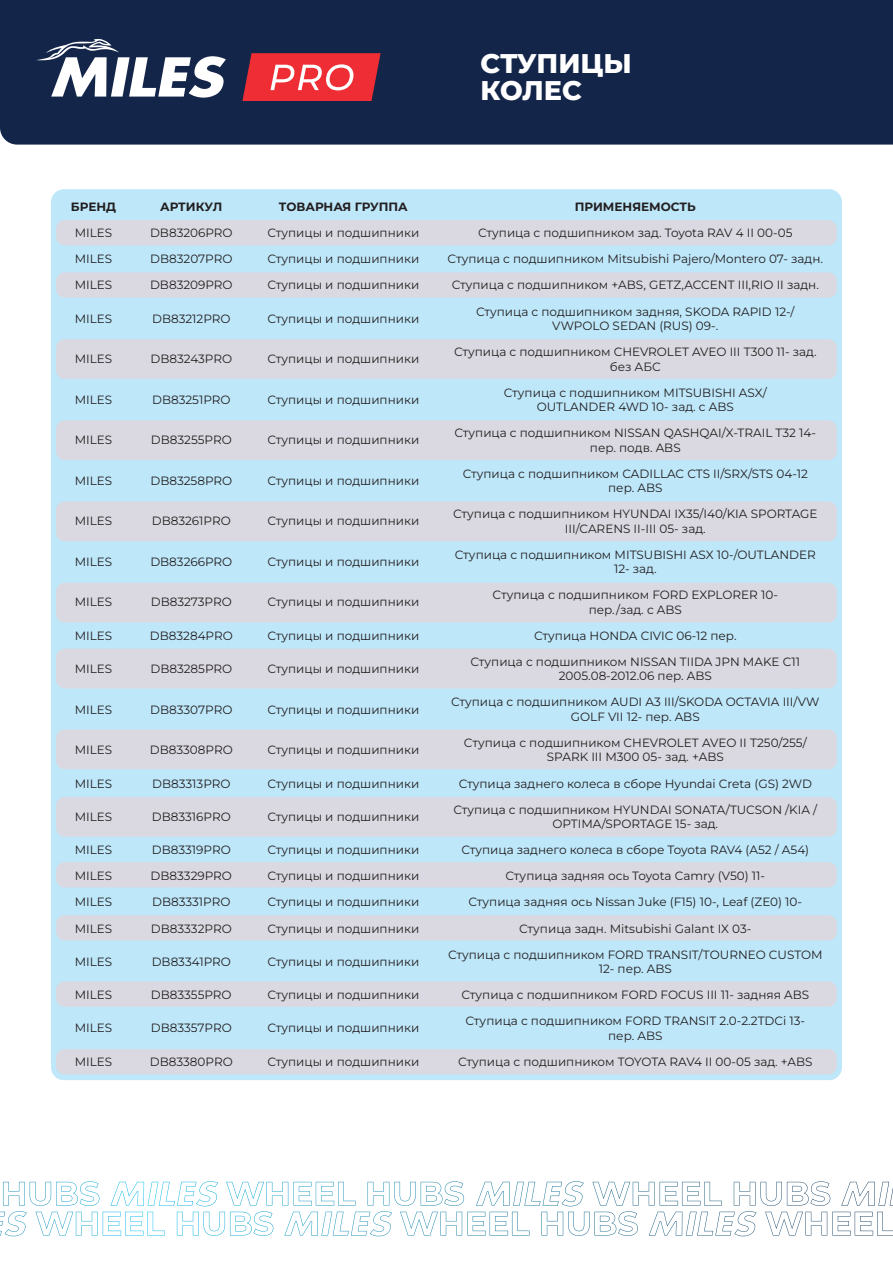
<style>
.page{position:relative;width:893px;height:1263px;background:#fff}
.page>*{position:absolute;margin:0;border:0;box-sizing:border-box;transform-origin:0 0}
.t1{font:800 27px "Montserrat";letter-spacing:-.005em;color:#fff}
.t2{font:12px/14.4px "Montserrat";color:#231f20;text-align:center}
.t3{font:700 12px "Montserrat";color:#231f20}
</style>
<div class="page">
<div style="left:0;top:0;width:893px;height:145px;background:#132549"></div>
<svg style="left:242px;top:53px;width:139px;height:48px;background:#df434b"></svg>
<svg style="left:36px;top:39px;width:190px;height:59px"></svg>
<div style="left:51px;top:189px;width:791px;height:891px;background:#bee7fa;border-radius:13px"></div>
<div style="left:56px;top:220px;width:781px;height:25px;background:#dad9e1;border-radius:9px"></div>
<div style="left:56px;top:272px;width:781px;height:26px;background:#dad9e1;border-radius:9px"></div>
<div style="left:56px;top:339px;width:781px;height:40px;background:#dad9e1;border-radius:9px"></div>
<div style="left:56px;top:420px;width:781px;height:40px;background:#dad9e1;border-radius:9px"></div>
<div style="left:56px;top:502px;width:781px;height:39px;background:#dad9e1;border-radius:9px"></div>
<div style="left:56px;top:583px;width:781px;height:39px;background:#dad9e1;border-radius:9px"></div>
<div style="left:56px;top:649px;width:781px;height:39px;background:#dad9e1;border-radius:9px"></div>
<div style="left:56px;top:729px;width:781px;height:40px;background:#dad9e1;border-radius:9px"></div>
<div style="left:56px;top:797px;width:781px;height:40px;background:#dad9e1;border-radius:9px"></div>
<div style="left:56px;top:862px;width:781px;height:25px;background:#dad9e1;border-radius:9px"></div>
<div style="left:56px;top:915px;width:781px;height:25px;background:#dad9e1;border-radius:9px"></div>
<div style="left:56px;top:981px;width:781px;height:26px;background:#dad9e1;border-radius:9px"></div>
<div style="left:56px;top:1049px;width:781px;height:25px;background:#dad9e1;border-radius:9px"></div>
<svg style="left:196px;top:1181px;width:634px;height:25px"></svg>
<p class="t1" style="left:480px;top:45px;width:153px">СТУПИЦЫ</p>
<p class="t1" style="left:480px;top:72px;width:103px">КОЛЕС</p>
<p class="t3" style="left:71px;top:199px;width:47px">БРЕНД</p>
<p class="t3" style="left:160px;top:199px;width:64px">АРТИКУЛ</p>
<p class="t3" style="left:279px;top:199px;width:130px">ТОВАРНАЯ ГРУППА</p>
<p class="t3" style="left:575px;top:199px;width:123px">ПРИМЕНЯЕМОСТЬ</p>
<p class="t2" style="left:75px;top:225px;width:39px">MILES</p>
<p class="t2" style="left:150px;top:225px;width:84px">DB83206PRO</p>
<p class="t2" style="left:267px;top:225px;width:153px">Ступицы и подшипники</p>
<p class="t2" style="left:478px;top:225px;width:316px">Ступица с подшипником зад. Toyota RAV 4 II 00-05</p>
<p class="t2" style="left:75px;top:252px;width:39px">MILES</p>
<p class="t2" style="left:150px;top:252px;width:84px">DB83207PRO</p>
<p class="t2" style="left:267px;top:252px;width:153px">Ступицы и подшипники</p>
<p class="t2" style="left:448px;top:252px;width:377px">Ступица с подшипником Mitsubishi Pajero/Montero 07- задн.</p>
<p class="t2" style="left:75px;top:278px;width:39px">MILES</p>
<p class="t2" style="left:150px;top:278px;width:84px">DB83209PRO</p>
<p class="t2" style="left:267px;top:278px;width:153px">Ступицы и подшипники</p>
<p class="t2" style="left:452px;top:278px;width:369px">Ступица с подшипником +ABS, GETZ,ACCENT III,RIO II задн.</p>
<p class="t2" style="left:75px;top:311px;width:39px">MILES</p>
<p class="t2" style="left:152px;top:311px;width:80px">DB83212PRO</p>
<p class="t2" style="left:267px;top:311px;width:153px">Ступицы и подшипники</p>
<p class="t2" style="left:476px;top:304px;width:320px">Ступица с подшипником задняя, SKODA RAPID 12-/<br>VWPOLO SEDAN (RUS) 09-.</p>
<p class="t2" style="left:75px;top:352px;width:39px">MILES</p>
<p class="t2" style="left:151px;top:352px;width:83px">DB83243PRO</p>
<p class="t2" style="left:267px;top:352px;width:153px">Ступицы и подшипники</p>
<p class="t2" style="left:454px;top:344px;width:364px">Ступица с подшипником CHEVROLET AVEO III T300 11- зад. без АБС</p>
<p class="t2" style="left:75px;top:392px;width:39px">MILES</p>
<p class="t2" style="left:152px;top:392px;width:80px">DB83251PRO</p>
<p class="t2" style="left:267px;top:392px;width:153px">Ступицы и подшипники</p>
<p class="t2" style="left:504px;top:385px;width:264px">Ступица с подшипником MITSUBISHI ASX/<br>OUTLANDER 4WD 10- зад. c ABS</p>
<p class="t2" style="left:75px;top:433px;width:39px">MILES</p>
<p class="t2" style="left:151px;top:433px;width:82px">DB83255PRO</p>
<p class="t2" style="left:267px;top:433px;width:153px">Ступицы и подшипники</p>
<p class="t2" style="left:454px;top:425px;width:363px">Ступица с подшипником NISSAN QASHQAI/X-TRAIL T32 14- пер. подв. ABS</p>
<p class="t2" style="left:75px;top:473px;width:39px">MILES</p>
<p class="t2" style="left:150px;top:473px;width:83px">DB83258PRO</p>
<p class="t2" style="left:267px;top:473px;width:153px">Ступицы и подшипники</p>
<p class="t2" style="left:463px;top:466px;width:347px">Ступица с подшипником CADILLAC CTS II/SRX/STS 04-12 пер. ABS</p>
<p class="t2" style="left:75px;top:514px;width:39px">MILES</p>
<p class="t2" style="left:152px;top:514px;width:80px">DB83261PRO</p>
<p class="t2" style="left:267px;top:514px;width:153px">Ступицы и подшипники</p>
<p class="t2" style="left:453px;top:506px;width:366px">Ступица с подшипником HYUNDAI IX35/I40/KIA SPORTAGE<br>III/CARENS II-III 05- зад.</p>
<p class="t2" style="left:75px;top:554px;width:39px">MILES</p>
<p class="t2" style="left:150px;top:554px;width:83px">DB83266PRO</p>
<p class="t2" style="left:267px;top:554px;width:153px">Ступицы и подшипники</p>
<p class="t2" style="left:455px;top:547px;width:362px">Ступица с подшипником MITSUBISHI ASX 10-/OUTLANDER<br>12- зад.</p>
<p class="t2" style="left:75px;top:595px;width:39px">MILES</p>
<p class="t2" style="left:151px;top:595px;width:83px">DB83273PRO</p>
<p class="t2" style="left:267px;top:595px;width:153px">Ступицы и подшипники</p>
<p class="t2" style="left:493px;top:587px;width:287px">Ступица с подшипником FORD EXPLORER 10- пер./зад. c ABS</p>
<p class="t2" style="left:75px;top:628px;width:39px">MILES</p>
<p class="t2" style="left:150px;top:628px;width:84px">DB83284PRO</p>
<p class="t2" style="left:267px;top:628px;width:153px">Ступицы и подшипники</p>
<p class="t2" style="left:534px;top:628px;width:204px">Ступица HONDA CIVIC 06-12 пер.</p>
<p class="t2" style="left:75px;top:661px;width:39px">MILES</p>
<p class="t2" style="left:150px;top:661px;width:83px">DB83285PRO</p>
<p class="t2" style="left:267px;top:661px;width:153px">Ступицы и подшипники</p>
<p class="t2" style="left:470px;top:654px;width:331px">Ступица с подшипником NISSAN TIIDA JPN MAKE C11<br>2005.08-2012.06 пер. ABS</p>
<p class="t2" style="left:75px;top:702px;width:39px">MILES</p>
<p class="t2" style="left:150px;top:702px;width:84px">DB83307PRO</p>
<p class="t2" style="left:267px;top:702px;width:153px">Ступицы и подшипники</p>
<p class="t2" style="left:451px;top:695px;width:370px">Ступица с подшипником AUDI A3 III/SKODA OCTAVIA III/VW<br>GOLF VII 12- пер. ABS</p>
<p class="t2" style="left:75px;top:742px;width:39px">MILES</p>
<p class="t2" style="left:150px;top:742px;width:84px">DB83308PRO</p>
<p class="t2" style="left:267px;top:742px;width:153px">Ступицы и подшипники</p>
<p class="t2" style="left:464px;top:735px;width:344px">Ступица с подшипником CHEVROLET AVEO II T250/255/<br>SPARK III M300 05- зад. +ABS</p>
<p class="t2" style="left:75px;top:776px;width:39px">MILES</p>
<p class="t2" style="left:152px;top:776px;width:80px">DB83313PRO</p>
<p class="t2" style="left:267px;top:776px;width:153px">Ступицы и подшипники</p>
<p class="t2" style="left:459px;top:776px;width:355px">Ступица заднего колеса в сборе Hyundai Creta (GS) 2WD</p>
<p class="t2" style="left:75px;top:809px;width:39px">MILES</p>
<p class="t2" style="left:152px;top:809px;width:80px">DB83316PRO</p>
<p class="t2" style="left:267px;top:809px;width:153px">Ступицы и подшипники</p>
<p class="t2" style="left:453px;top:802px;width:365px">Ступица с подшипником HYUNDAI SONATA/TUCSON /KIA /<br>OPTIMA/SPORTAGE 15- зад.</p>
<p class="t2" style="left:75px;top:842px;width:39px">MILES</p>
<p class="t2" style="left:152px;top:842px;width:80px">DB83319PRO</p>
<p class="t2" style="left:267px;top:842px;width:153px">Ступицы и подшипники</p>
<p class="t2" style="left:461px;top:842px;width:349px">Ступица заднего колеса в сборе Toyota RAV4 (A52 / A54)</p>
<p class="t2" style="left:75px;top:868px;width:39px">MILES</p>
<p class="t2" style="left:151px;top:868px;width:83px">DB83329PRO</p>
<p class="t2" style="left:267px;top:868px;width:153px">Ступицы и подшипники</p>
<p class="t2" style="left:506px;top:868px;width:261px">Ступица задняя ось Toyota Camry (V50) 11-</p>
<p class="t2" style="left:75px;top:895px;width:39px">MILES</p>
<p class="t2" style="left:152px;top:895px;width:80px">DB83331PRO</p>
<p class="t2" style="left:267px;top:895px;width:153px">Ступицы и подшипники</p>
<p class="t2" style="left:468px;top:895px;width:335px">Ступица задняя ось Nissan Juke (F15) 10-, Leaf (ZE0) 10-</p>
<p class="t2" style="left:75px;top:921px;width:39px">MILES</p>
<p class="t2" style="left:151px;top:921px;width:82px">DB83332PRO</p>
<p class="t2" style="left:267px;top:921px;width:153px">Ступицы и подшипники</p>
<p class="t2" style="left:519px;top:921px;width:234px">Ступица задн. Mitsubishi Galant IX 03-</p>
<p class="t2" style="left:75px;top:954px;width:39px">MILES</p>
<p class="t2" style="left:152px;top:954px;width:81px">DB83341PRO</p>
<p class="t2" style="left:267px;top:954px;width:153px">Ступицы и подшипники</p>
<p class="t2" style="left:448px;top:947px;width:376px">Ступица с подшипником FORD TRANSIT/TOURNEO CUSTOM<br>12- пер. ABS</p>
<p class="t2" style="left:75px;top:987px;width:39px">MILES</p>
<p class="t2" style="left:151px;top:987px;width:82px">DB83355PRO</p>
<p class="t2" style="left:267px;top:987px;width:153px">Ступицы и подшипники</p>
<p class="t2" style="left:461px;top:987px;width:349px">Ступица с подшипником FORD FOCUS III 11- задняя ABS</p>
<p class="t2" style="left:75px;top:1021px;width:39px">MILES</p>
<p class="t2" style="left:151px;top:1021px;width:82px">DB83357PRO</p>
<p class="t2" style="left:267px;top:1021px;width:153px">Ступицы и подшипники</p>
<p class="t2" style="left:466px;top:1013px;width:341px">Ступица с подшипником FORD TRANSIT 2.0-2.2TDCi 13- пер. ABS</p>
<p class="t2" style="left:75px;top:1054px;width:39px">MILES</p>
<p class="t2" style="left:150px;top:1054px;width:84px">DB83380PRO</p>
<p class="t2" style="left:267px;top:1054px;width:153px">Ступицы и подшипники</p>
<p class="t2" style="left:458px;top:1054px;width:356px">Ступица с подшипником TOYOTA RAV4 II 00-05 зад. +ABS</p>
</div>
